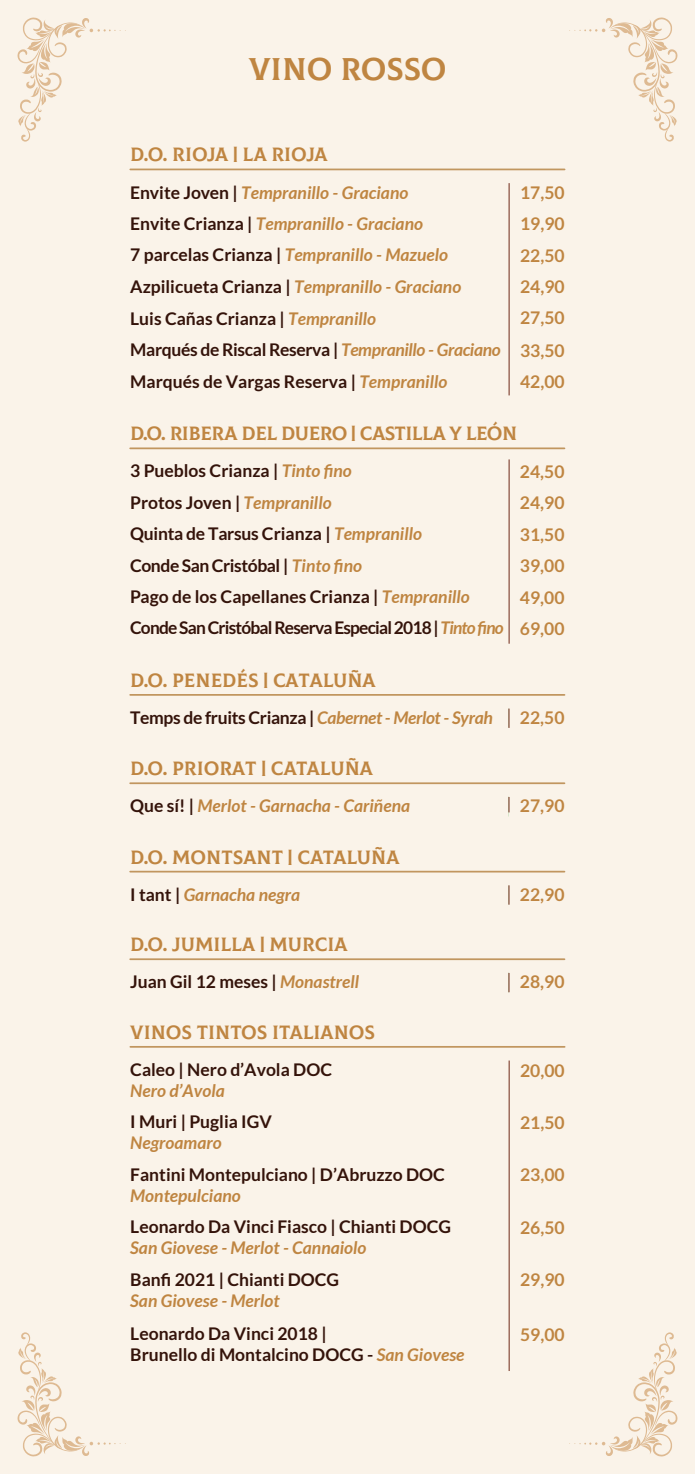
<style>
.page{position:relative;width:695px;height:1474px;background:#fff}
.page>*{position:absolute;margin:0;border:0;box-sizing:border-box;transform-origin:0 0}
.t1{font:31.5px "Colus";color:#bf8541}
.t2{font:19.25px "Colus";color:#bf8541}
.t3{font:19.25px "Colus";letter-spacing:-.025em;color:#bf8541}
.t4{font:700 17.5px/31.8px "Lato";color:#34130a}
.t5{font:italic 700 17.5px "Lato";color:#bf8541}
.t6{font:700 17.5px "Lato";color:#bf8541}
.t7{font:700 17.5px/30.6px "Lato";letter-spacing:-.045em;color:#34130a;text-align:right}
.t8{font:700 17.5px "Lato";letter-spacing:-.02em;color:#34130a}
.t9{font:700 17.5px "Lato";letter-spacing:-.025em;color:#34130a}
.s1{font-style:normal;color:#34130a}
.s2{color:#bf8541}
.s3{font-style:italic;color:#bf8541}
</style>
<div class="page">
<div style="left:0;top:0;width:694px;height:1473px;background:#faf3e9"></div>
<svg style="left:569px;top:18px;width:108px;height:124px"></svg>
<svg style="left:18px;top:18px;width:108px;height:124px"></svg>
<svg style="left:569px;top:1332px;width:108px;height:124px"></svg>
<svg style="left:18px;top:1332px;width:108px;height:124px"></svg>
<hr style="left:130px;top:1045px;width:434px;height:2px;background:#c1965f">
<hr style="left:508px;top:1060px;width:1px;height:310px;background:#6e2817">
<hr style="left:130px;top:168px;width:434px;height:2px;background:#c1965f">
<hr style="left:508px;top:183px;width:1px;height:212px;background:#6e2817">
<hr style="left:130px;top:447px;width:434px;height:2px;background:#c1965f">
<hr style="left:130px;top:782px;width:434px;height:2px;background:#c1965f">
<svg style="left:508px;top:797px;width:1px;height:15px"></svg>
<hr style="left:130px;top:958px;width:434px;height:2px;background:#c1965f">
<svg style="left:508px;top:972px;width:1px;height:20px"></svg>
<hr style="left:130px;top:694px;width:434px;height:1px;background:#c1965f">
<svg style="left:508px;top:708px;width:1px;height:20px"></svg>
<hr style="left:130px;top:870px;width:434px;height:2px;background:#c1965f">
<svg style="left:508px;top:885px;width:1px;height:19px"></svg>
<hr style="left:508px;top:459px;width:1px;height:184px;background:#6e2817">
<h1 class="t1" style="left:248px;top:45px;width:199px">VINO ROSSO</h1>
<p class="t2" style="left:130px;top:140px;width:199px">D.O. RIOJA | LA RIOJA</p>
<p class="t5" style="left:130px;top:182px;width:279px"><span class="s1">Envite Joven |</span> Tempranillo - Graciano</p>
<p class="t6" style="left:520px;top:182px;width:46px">17,50</p>
<p class="t5" style="left:130px;top:213px;width:294px"><span class="s1">Envite Crianza |</span> Tempranillo - Graciano</p>
<p class="t6" style="left:520px;top:214px;width:46px">19,90</p>
<p class="t5" style="left:130px;top:245px;width:319px"><span class="s1">7 parcelas Crianza |</span> Tempranillo - Mazuelo</p>
<p class="t6" style="left:520px;top:245px;width:46px">22,50</p>
<p class="t5" style="left:130px;top:276px;width:332px"><span class="s1">Azpilicueta Crianza |</span> Tempranillo - Graciano</p>
<p class="t6" style="left:520px;top:276px;width:46px">24,90</p>
<p class="t4" style="left:130px;top:301px;width:436px;text-align:justify;text-indent:390px"><span class="s2">27,50<br></span>Marqués de Riscal Reserva | <span class="s3">Tempranillo - Graciano</span> <span class="s2">33,50<br></span>Marqués de Vargas Reserva | <span class="s3">Tempranillo</span></p>
<p class="t4" style="left:130px;top:302px;width:247px">Luis Cañas Crianza | <span class="s3">Tempranillo</span></p>
<p class="t6" style="left:520px;top:372px;width:46px">42,00</p>
<p class="t3" style="left:130px;top:419px;width:388px">D.O. RIBERA DEL DUERO | CASTILLA Y LEÓN</p>
<p class="t4" style="left:130px;top:455px;width:223px">3 Pueblos Crianza | <span class="s3">Tinto fino</span></p>
<p class="t6" style="left:520px;top:461px;width:46px">24,50</p>
<p class="t4" style="left:130px;top:486px;width:203px">Protos Joven | <span class="s3">Tempranillo</span></p>
<p class="t6" style="left:520px;top:493px;width:46px">24,90</p>
<p class="t4" style="left:130px;top:518px;width:293px">Quinta de Tarsus Crianza | <span class="s3">Tempranillo</span></p>
<p class="t6" style="left:520px;top:524px;width:46px">31,50</p>
<p class="t9" style="left:130px;top:555px;width:233px">Conde San Cristóbal | <span class="s3">Tinto fino</span></p>
<p class="t6" style="left:520px;top:555px;width:46px">39,00</p>
<p class="t4" style="left:130px;top:580px;width:341px">Pago de los Capellanes Crianza | <span class="s3">Tempranillo</span></p>
<p class="t7" style="left:130px;top:581px;width:436px"><span class="s2">49,00<br></span>Conde San Cristóbal Reserva Especial 2018 | <span class="s3">Tinto fino</span> <span class="s2">69,00</span></p>
<p class="t2" style="left:130px;top:665px;width:247px">D.O. PENEDÉS | CATALUÑA</p>
<p class="t8" style="left:130px;top:707px;width:364px">Temps de fruits Crianza | <span class="s3">Cabernet - Merlot - Syrah</span></p>
<p class="t6" style="left:520px;top:707px;width:46px">22,50</p>
<p class="t2" style="left:130px;top:754px;width:244px">D.O. PRIORAT | CATALUÑA</p>
<p class="t5" style="left:130px;top:796px;width:281px"><span class="s1">Que sí! |</span> Merlot - Garnacha - Cariñena</p>
<p class="t6" style="left:520px;top:796px;width:46px">27,90</p>
<p class="t2" style="left:130px;top:842px;width:271px">D.O. MONTSANT | CATALUÑA</p>
<p class="t5" style="left:130px;top:884px;width:172px"><span class="s1">I tant |</span> Garnacha negra</p>
<p class="t6" style="left:520px;top:884px;width:46px">22,90</p>
<p class="t2" style="left:130px;top:930px;width:219px">D.O. JUMILLA | MURCIA</p>
<p class="t4" style="left:130px;top:965px;width:230px">Juan Gil 12 meses | <span class="s3">Monastrell</span></p>
<p class="t6" style="left:520px;top:972px;width:46px">28,90</p>
<p class="t2" style="left:130px;top:1017px;width:246px">VINOS TINTOS ITALIANOS</p>
<p class="t4" style="left:130px;top:1053px;width:203px">Caleo | Nero d’Avola DOC</p>
<p class="t5" style="left:130px;top:1080px;width:96px">Nero d’Avola</p>
<p class="t6" style="left:520px;top:1060px;width:46px">20,00</p>
<p class="t4" style="left:130px;top:1105px;width:143px">I Muri | Puglia IGV</p>
<p class="t5" style="left:130px;top:1132px;width:93px">Negroamaro</p>
<p class="t6" style="left:520px;top:1112px;width:46px">21,50</p>
<p class="t4" style="left:130px;top:1158px;width:316px">Fantini Montepulciano | D’Abruzzo DOC</p>
<p class="t5" style="left:130px;top:1185px;width:112px">Montepulciano</p>
<p class="t6" style="left:520px;top:1164px;width:46px">23,00</p>
<p class="t4" style="left:130px;top:1210px;width:322px">Leonardo Da Vinci Fiasco | Chianti DOCG</p>
<p class="t5" style="left:130px;top:1237px;width:238px">San Giovese - Merlot - Cannaiolo</p>
<p class="t6" style="left:520px;top:1217px;width:46px">26,50</p>
<p class="t4" style="left:130px;top:1262px;width:210px">Banfi 2021 | Chianti DOCG</p>
<p class="t5" style="left:130px;top:1290px;width:151px">San Giovese - Merlot</p>
<p class="t6" style="left:520px;top:1269px;width:46px">29,90</p>
<p class="t4" style="left:130px;top:1323px;width:335px;line-height:21px">Leonardo Da Vinci 2018 |<br>Brunello di Montalcino DOCG - <span class="s3">San Giovese</span></p>
<p class="t6" style="left:520px;top:1324px;width:46px">59,00</p>
</div>
